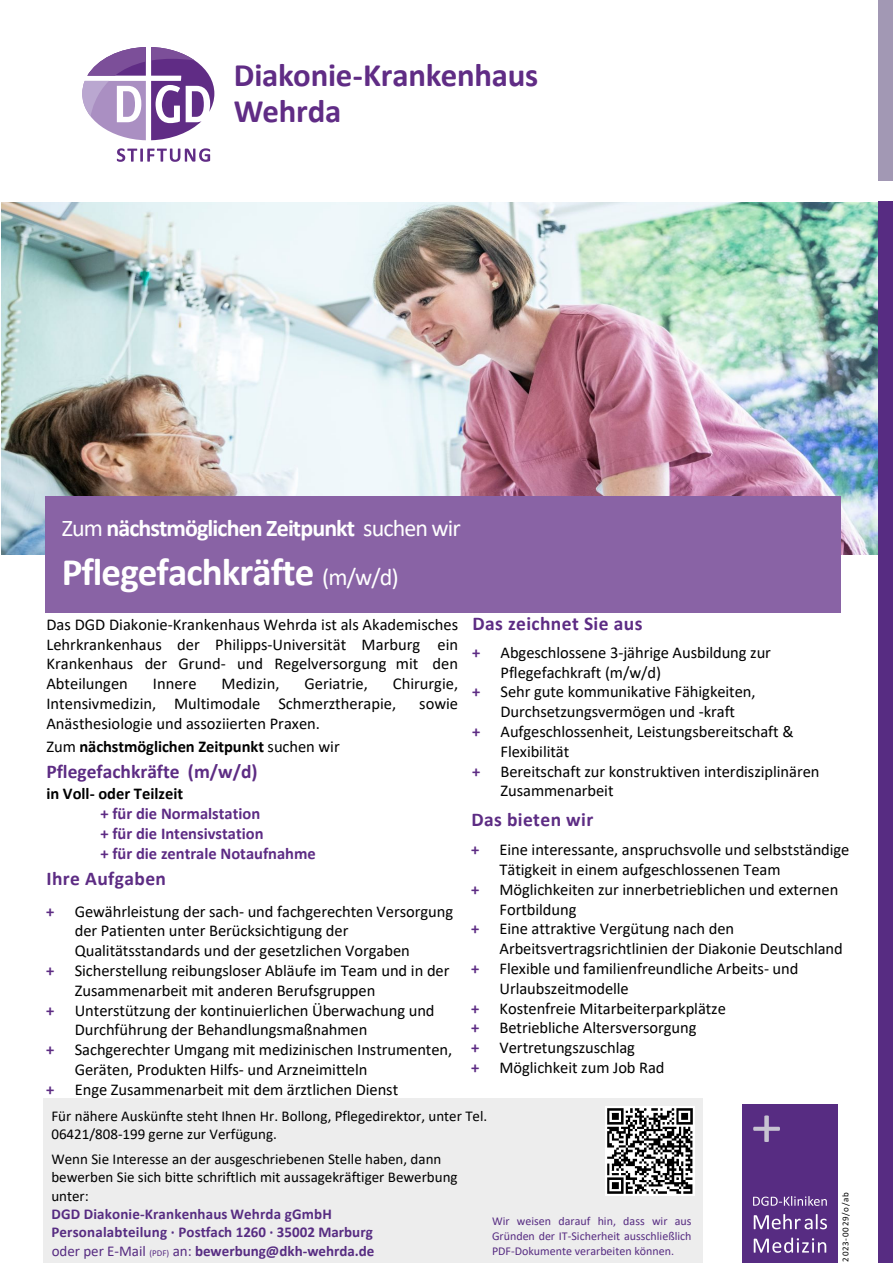
<style>
.page{position:relative;width:893px;height:1263px;background:#fff}
.page>*{position:absolute;margin:0;border:0;box-sizing:border-box;transform-origin:0 0}
.t1{font:700 39px "Calibri";letter-spacing:-.025em;color:#fff}
.t2{font:700 32.85px/36.5px "Calibri";letter-spacing:-.01em;color:#602c85}
.t3{font:700 24px "Calibri";letter-spacing:-.04em;color:#fff}
.t4{font:700 19.5px "Calibri";letter-spacing:.02em;color:#5d2c84}
.t5{font:700 19.5px "Calibri";color:#5d2c84}
.t6{font:700 19.5px "Calibri";letter-spacing:.02em;color:#5d2c84}
.t7{font:16.5px/19.8px "Calibri";letter-spacing:-.005em;color:#000}
.t8{font:700 16.5px/19.8px "Calibri";color:#5d2b84}
.t9{font:700 16.5px "Calibri";color:#000}
.t10{font:15px/18.3px "Calibri";color:#000}
.t11{font:12px/14.9px "Calibri";color:#572c82;text-align:justify}
.t12{font:9px "Calibri";letter-spacing:.08em;color:#000}
.s1{font-weight:400}
.s2{font-weight:400;font-size:24px}
.s3{font-weight:700}
.s4{font-style:inherit}
.s5{font-weight:700;color:#5d2c84}
.s6{font-weight:700;color:#572c82}
.s7{color:#572c82}
.s8{font-size:9px;color:#572c82}
</style>
<div class="page">
<img style="left:1px;top:202px;width:877px;height:353px">
<div style="left:878px;top:202px;width:15px;height:1061px;background:#572c82"></div>
<div style="left:878px;top:0;width:15px;height:181px;background:#a298b4"></div>
<div style="left:45px;top:496px;width:795px;height:116px;background:#8963a5"></div>
<div style="left:742px;top:1104px;width:96px;height:159px;background:#572c82"></div>
<svg style="left:753px;top:1115px;width:27px;height:27px"></svg>
<svg style="left:754px;top:1237px;width:72px;height:16px"></svg>
<svg style="left:754px;top:1214px;width:73px;height:15px"></svg>
<svg style="left:753px;top:1196px;width:74px;height:10px"></svg>
<div style="left:43px;top:1098px;width:659px;height:165px;background:#ededed"></div>
<img style="left:605px;top:1106px;width:89px;height:89px">
<svg style="left:82px;top:47px;width:132px;height:93px"></svg>
<svg style="left:117px;top:148px;width:93px;height:14px"></svg>
<h2 class="t2" style="left:234px;top:56px;width:306px">Diakonie-Krankenhaus<br>Wehrda</h2>
<h3 class="t3" style="left:62px;top:511px;width:401px"><span class="s1">Zum</span> nächstmöglichen Zeitpunkt <span class="s1">suchen wir</span></h3>
<h1 class="t1" style="left:62px;top:544px;width:338px">Pflegefachkräfte <span class="s2">(m/w/d)</span></h1>
<p class="t7" style="left:46px;top:614px;width:413px;text-align:justify">Das DGD Diakonie-Krankenhaus Wehrda ist als Akademisches Lehrkrankenhaus der Philipps-Universität Marburg ein Krankenhaus der Grund- und Regelversorgung mit den Abteilungen</p>
<p class="t7" style="left:46px;top:673px;width:413px;text-indent:346px">Chirurgie,<br>Intensivmedizin, Multimodale Schmerztherapie,</p>
<p class="t7" style="left:153px;top:673px;width:45px">Innere</p>
<p class="t7" style="left:222px;top:673px;width:59px">Medizin,</p>
<p class="t7" style="left:304px;top:673px;width:65px">Geriatrie,</p>
<p class="t7" style="left:419px;top:693px;width:40px">sowie</p>
<p class="t7" style="left:46px;top:711px;width:295px;line-height:23.5px">Anästhesiologie und assoziierten Praxen.<br>Zum <span class="s3">nächstmöglichen Zeitpunkt</span> suchen wir</p>
<p class="t5" style="left:46px;top:758px;width:213px">Pflegefachkräfte <span class="s4">(m/w/d)</span></p>
<p class="t9" style="left:46px;top:782px;width:138px">in Voll- oder Teilzeit</p>
<p class="t8" style="left:100px;top:803px;width:217px">+ für die Normalstation<br>+ für die Intensivstation<br>+ für die zentrale Notaufnahme</p>
<p class="t6" style="left:46px;top:864px;width:121px">Ihre Aufgaben</p>
<p class="t7" style="left:46px;top:901px;width:408px"><span class="s5">+</span> Gewährleistung der sach- und fachgerechten Versorgung</p>
<p class="t7" style="left:75px;top:920px;width:275px">der Patienten unter Berücksichtigung der</p>
<p class="t7" style="left:75px;top:940px;width:337px">Qualitätsstandards und der gesetzlichen Vorgaben</p>
<p class="t7" style="left:46px;top:960px;width:405px"><span class="s5">+</span> Sicherstellung reibungsloser Abläufe im Team und in der</p>
<p class="t7" style="left:75px;top:980px;width:302px">Zusammenarbeit mit anderen Berufsgruppen</p>
<p class="t7" style="left:46px;top:1000px;width:390px"><span class="s5">+</span> Unterstützung der kontinuierlichen Überwachung und</p>
<p class="t7" style="left:75px;top:1019px;width:294px">Durchführung der Behandlungsmaßnahmen</p>
<p class="t7" style="left:46px;top:1039px;width:407px"><span class="s5">+</span> Sachgerechter Umgang mit medizinischen Instrumenten,</p>
<p class="t7" style="left:75px;top:1059px;width:294px">Geräten, Produkten Hilfs- und Arzneimitteln</p>
<p class="t7" style="left:46px;top:1079px;width:353px"><span class="s5">+</span> Enge Zusammenarbeit mit dem ärztlichen Dienst</p>
<p class="t4" style="left:472px;top:609px;width:172px">Das zeichnet Sie aus</p>
<p class="t7" style="left:472px;top:642px;width:300px"><span class="s5">+</span> Abgeschlossene 3-jährige Ausbildung zur</p>
<p class="t7" style="left:500px;top:662px;width:162px">Pflegefachkraft (m/w/d)</p>
<p class="t7" style="left:472px;top:681px;width:285px"><span class="s5">+</span> Sehr gute kommunikative Fähigkeiten,</p>
<p class="t7" style="left:500px;top:701px;width:236px">Durchsetzungsvermögen und -kraft</p>
<p class="t7" style="left:472px;top:721px;width:323px"><span class="s5">+</span> Aufgeschlossenheit, Leistungsbereitschaft &amp;</p>
<p class="t7" style="left:500px;top:741px;width:70px">Flexibilität</p>
<p class="t7" style="left:472px;top:761px;width:349px"><span class="s5">+</span> Bereitschaft zur konstruktiven interdisziplinären</p>
<p class="t7" style="left:500px;top:780px;width:114px">Zusammenarbeit</p>
<p class="t4" style="left:471px;top:806px;width:123px">Das bieten wir</p>
<p class="t7" style="left:471px;top:839px;width:380px"><span class="s5">+</span> Eine interessante, anspruchsvolle und selbstständige</p>
<p class="t7" style="left:500px;top:859px;width:283px">Tätigkeit in einem aufgeschlossenen Team</p>
<p class="t7" style="left:471px;top:879px;width:369px"><span class="s5">+</span> Möglichkeiten zur innerbetrieblichen und externen</p>
<p class="t7" style="left:500px;top:899px;width:78px">Fortbildung</p>
<p class="t7" style="left:471px;top:919px;width:265px"><span class="s5">+</span> Eine attraktive Vergütung nach den</p>
<p class="t7" style="left:500px;top:938px;width:345px">Arbeitsvertragsrichtlinien der Diakonie Deutschland</p>
<p class="t7" style="left:471px;top:958px;width:329px"><span class="s5">+</span> Flexible und familienfreundliche Arbeits- und</p>
<p class="t7" style="left:500px;top:978px;width:131px">Urlaubszeitmodelle</p>
<p class="t7" style="left:471px;top:998px;width:256px"><span class="s5">+</span> Kostenfreie Mitarbeiterparkplätze</p>
<p class="t7" style="left:471px;top:1018px;width:227px"><span class="s5">+</span> Betriebliche Altersversorgung</p>
<p class="t7" style="left:471px;top:1037px;width:165px"><span class="s5">+</span> Vertretungszuschlag</p>
<p class="t7" style="left:471px;top:1057px;width:195px"><span class="s5">+</span> Möglichkeit zum Job Rad</p>
<p class="t10" style="left:51px;top:1106px;width:437px">Für nähere Auskünfte steht Ihnen Hr. Bollong, Pflegedirektor, unter Tel.<br>06421/808-199 gerne zur Verfügung.</p>
<p class="t10" style="left:51px;top:1150px;width:408px">Wenn Sie Interesse an der ausgeschriebenen Stelle haben, dann bewerben Sie sich bitte schriftlich mit aussagekräftiger Bewerbung unter:<br><span class="s6">DGD Diakonie-Krankenhaus Wehrda</span> <span class="s6">gGmbH<br></span><span class="s6">Personalabteilung</span> <span class="s6">·</span> <span class="s6">Postfach 1260 · 35002 Marburg<br></span><span class="s7">oder per E-Mail</span> <span class="s8">(PDF)</span> <span class="s7">an:</span> <span class="s6">bewerbung@dkh-wehrda.de</span></p>
<p class="t11" style="left:492px;top:1213px;width:201px">Wir weisen darauf hin, dass wir aus Gründen der IT-Sicherheit ausschließlich PDF-Dokumente verarbeiten können.</p>
<p class="t12" style="left:839px;top:1262px;width:71px;rotate:-90deg">2023-0029/o/ab</p>
</div>
